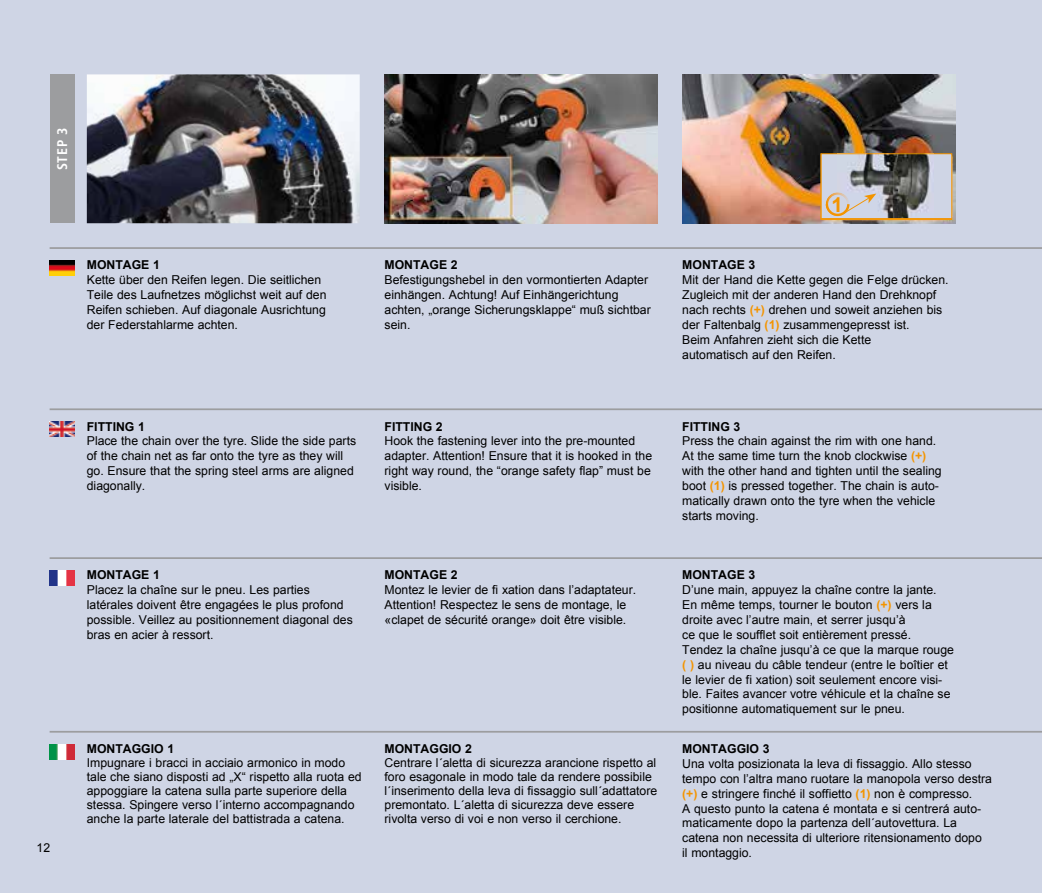
<style>
.page{position:relative;width:1042px;height:893px;background:#cfd5e5}
.page>*{position:absolute;margin:0;border:0;box-sizing:border-box;transform-origin:0 0}
.t1{font:700 20.47px "Arial";color:#f39400}
.t2{font:700 condensed 14px "Frutiger";color:#fff}
.t3{font:12.25px/14.9px "Arial";color:#000}
.t4{font:700 12.25px "Arial";color:#000}
.s1{font-weight:700;color:#f39400}
</style>
<div class="page">
<img style="left:50px;top:260px;width:24px;height:15px">
<img style="left:50px;top:422px;width:24px;height:15px">
<img style="left:50px;top:570px;width:24px;height:15px">
<img style="left:87px;top:74px;width:273px;height:149px">
<img style="left:384px;top:74px;width:273px;height:149px">
<hr style="left:50px;top:247px;width:992px;height:2px;background:#9c9d9f">
<hr style="left:50px;top:408px;width:992px;height:2px;background:#9c9d9f">
<hr style="left:50px;top:557px;width:992px;height:2px;background:#9c9d9f">
<hr style="left:50px;top:731px;width:992px;height:2px;background:#9c9d9f">
<img style="left:50px;top:744px;width:24px;height:15px">
<div style="left:50px;top:74px;width:24px;height:149px;background:#9c9d9f"></div>
<img style="left:682px;top:74px;width:273px;height:149px">
<svg style="left:822px;top:155px;width:128px;height:63px"></svg>
<div style="left:820px;top:153px;width:132px;height:67px;border:1px solid #f39400"></div>
<p class="t2" style="left:54px;top:170px;width:44px;rotate:-90deg">STEP 3</p>
<p class="t4" style="left:87px;top:260px;width:75px">MONTAGE 1</p>
<p class="t3" style="left:87px;top:274px;width:241px">Kette über den Reifen legen. Die seitlichen Teile des Laufnetzes möglichst weit auf den Reifen schieben. Auf diagonale Ausrichtung der Federstahlarme achten.</p>
<p class="t4" style="left:384px;top:260px;width:75px">MONTAGE 2</p>
<p class="t3" style="left:384px;top:273px;width:268px">Befestigungshebel in den vormontierten Adapter einhängen. Achtung! Auf Einhängerichtung achten, „orange Sicherungsklappe“ muß sichtbar sein.</p>
<p class="t4" style="left:87px;top:422px;width:60px">FITTING 1</p>
<p class="t3" style="left:87px;top:434px;width:271px">Place the chain over the tyre. Slide the side parts of the chain net as far onto the tyre as they will go. Ensure that the spring steel arms are aligned diagonally.</p>
<p class="t4" style="left:384px;top:422px;width:60px">FITTING 2</p>
<p class="t3" style="left:384px;top:434px;width:269px">Hook the fastening lever into the pre-mounted adapter. Attention! Ensure that it is hooked in the right way round, the “orange safety flap” must be visible.</p>
<p class="t4" style="left:87px;top:570px;width:75px">MONTAGE 1</p>
<p class="t3" style="left:87px;top:584px;width:267px">Placez la chaîne sur le pneu. Les parties latérales doivent être engagées le plus profond possible. Veillez au positionnement diagonal des bras en acier à ressort.</p>
<p class="t4" style="left:384px;top:570px;width:75px">MONTAGE 2</p>
<p class="t3" style="left:384px;top:583px;width:253px">Montez le levier de fi xation dans l’adaptateur.<br>Attention! Respectez le sens de montage, le «clapet de sécurité orange» doit être visible.</p>
<p class="t3" style="left:37px;top:842px;width:15px">12</p>
<p class="t4" style="left:87px;top:744px;width:89px">MONTAGGIO 1</p>
<p class="t3" style="left:87px;top:757px;width:276px;line-height:14px">Impugnare i bracci in acciaio armonico in modo tale che siano disposti ad „X“ rispetto alla ruota ed appoggiare la catena sulla parte superiore della stessa. Spingere verso l´interno accompagnando anche la parte laterale del battistrada a catena.</p>
<p class="t4" style="left:384px;top:744px;width:89px">MONTAGGIO 2</p>
<p class="t3" style="left:384px;top:757px;width:274px;line-height:14px">Centrare l´aletta di sicurezza arancione rispetto al foro esagonale in modo tale da rendere possibile l´inserimento della leva di fissaggio sull´adattatore premontato. L´aletta di sicurezza deve essere rivolta verso di voi e non verso il cerchione.</p>
<h1 class="t1" style="left:831px;top:197px;width:13px">1</h1>
<p class="t4" style="left:682px;top:260px;width:75px">MONTAGE 3</p>
<p class="t3" style="left:682px;top:274px;width:268px">Mit der Hand die Kette gegen die Felge drücken.<br>Zugleich mit der anderen Hand den Drehknopf nach rechts <span class="s1">(+)</span> drehen und soweit anziehen bis der Faltenbalg <span class="s1">(1)</span> zusammengepresst ist.<br>Beim Anfahren zieht sich die Kette<br>automatisch auf den Reifen.</p>
<p class="t4" style="left:682px;top:422px;width:60px">FITTING 3</p>
<p class="t3" style="left:682px;top:435px;width:261px">Press the chain against the rim with one hand.<br>At the same time turn the knob clockwise <span class="s1">(+) </span>with the other hand and tighten until the sealing boot <span class="s1">(1)</span> is pressed together. The chain is auto&shy;matically drawn onto the tyre when the vehicle starts moving.</p>
<p class="t4" style="left:682px;top:570px;width:75px">MONTAGE 3</p>
<p class="t3" style="left:682px;top:583px;width:273px">D’une main, appuyez la chaîne contre la jante.<br>En même temps, tourner le bouton <span class="s1">(+)</span> vers la droite avec l’autre main, et serrer jusqu’à<br>ce que le soufflet soit entièrement pressé.<br>Tendez la chaîne jusqu’à ce que la marque rouge <span class="s1">( )</span> au niveau du câble tendeur (entre le boîtier et le levier de fi xation) soit seulement encore visi&shy;ble. Faites avancer votre véhicule et la chaîne se positionne automatiquement sur le pneu.</p>
<p class="t4" style="left:682px;top:744px;width:89px">MONTAGGIO 3</p>
<p class="t3" style="left:682px;top:756px;width:311px">Una volta posizionata la leva di fissaggio. Allo stesso tempo con l’altra mano ruotare la manopola verso destra <span class="s1">(+)</span> e stringere finché il soffietto <span class="s1">(1)</span> non è compresso.<br>A questo punto la catena é montata e si centrerá auto&shy;maticamente dopo la partenza dell´autovettura. La catena non necessita di ulteriore ritensionamento dopo<br>il montaggio.</p>
</div>
